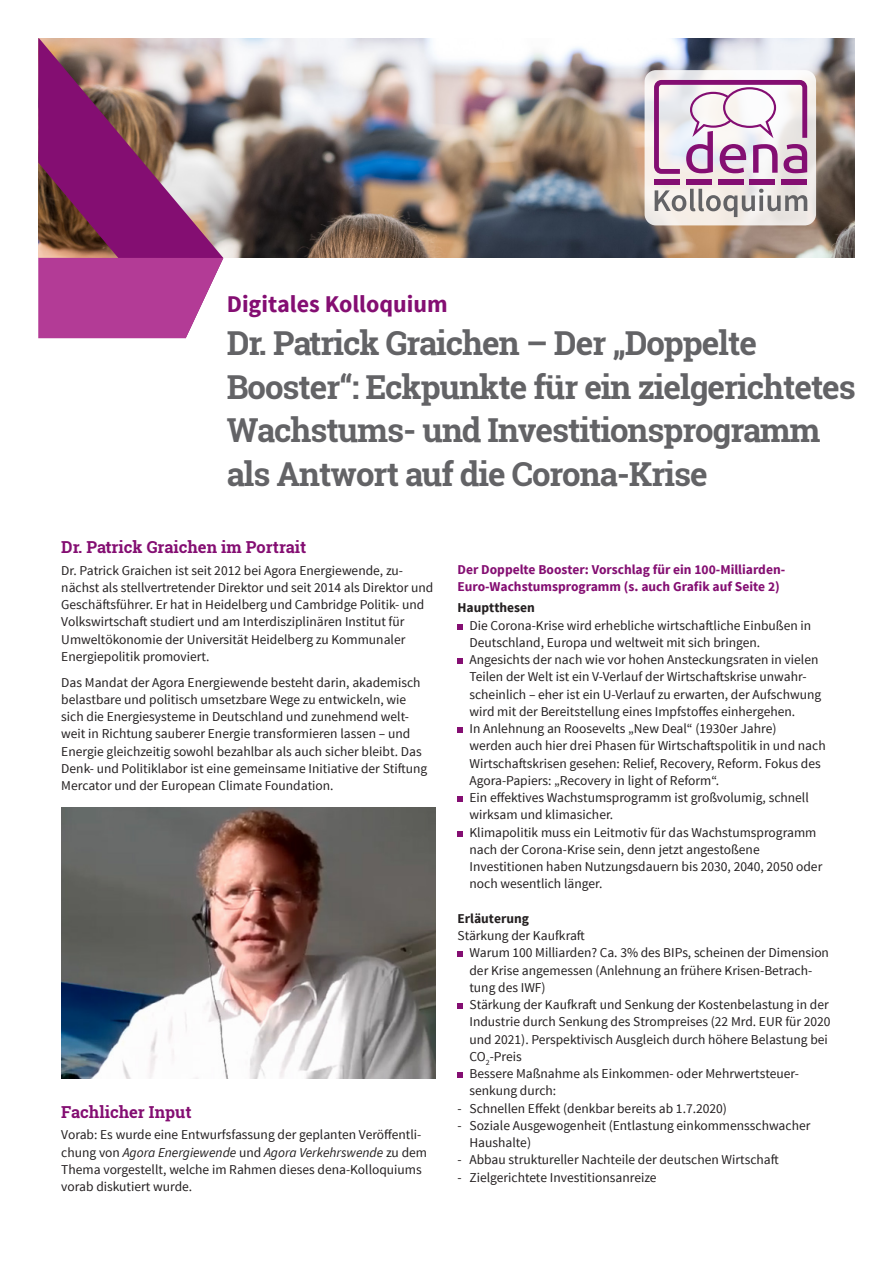
<style>
.page{position:relative;width:893px;height:1263px;background:#fff}
.page>*{position:absolute;margin:0;border:0;box-sizing:border-box;transform-origin:0 0}
.t1{font:700 33px/43.5px "Roboto Slab";letter-spacing:-.03em;color:#636366}
.t2{font:700 24px "Source Sans Pro";color:#840e72}
.t3{font:700 16.5px "Roboto Slab";color:#840e72}
.t4{font:13.5px/17.2px "Source Sans Pro";color:#231f20}
.t5{font:700 13.5px/17.2px "Source Sans Pro";color:#840e72}
.t6{font:700 13.5px "Source Sans Pro";color:#231f20}
.s1{font-style:italic}
</style>
<div class="page">
<img style="left:223px;top:38px;width:632px;height:219px">
<img style="left:38px;top:38px;width:185px;height:220px">
<svg style="left:38px;top:258px;width:185px;height:80px"></svg>
<svg style="left:457px;top:624px;width:6px;height:6px"></svg>
<svg style="left:457px;top:658px;width:6px;height:6px"></svg>
<svg style="left:457px;top:727px;width:6px;height:6px"></svg>
<svg style="left:457px;top:796px;width:6px;height:6px"></svg>
<svg style="left:457px;top:831px;width:6px;height:6px"></svg>
<svg style="left:457px;top:951px;width:6px;height:6px"></svg>
<svg style="left:457px;top:1003px;width:6px;height:6px"></svg>
<svg style="left:457px;top:1072px;width:6px;height:6px"></svg>
<img style="left:61px;top:808px;width:374px;height:270px">
<svg style="left:645px;top:70px;width:171px;height:155px;fill:#f3ede8"></svg>
<div style="left:654px;top:179px;width:26px;height:5px;background:#840e72"></div>
<div style="left:686px;top:179px;width:26px;height:5px;background:#840e72"></div>
<div style="left:717px;top:179px;width:26px;height:5px;background:#840e72"></div>
<div style="left:749px;top:179px;width:26px;height:5px;background:#840e72"></div>
<div style="left:781px;top:179px;width:26px;height:5px;background:#840e72"></div>
<svg style="left:652px;top:78px;width:158px;height:98px"></svg>
<svg style="left:655px;top:189px;width:152px;height:28px"></svg>
<p class="t2" style="left:227px;top:288px;width:222px">Digitales Kolloquium</p>
<p class="t1" style="left:227px;top:321px;width:631px">Dr. Patrick Graichen – Der „Doppelte Booster“: Eckpunkte für ein zielgerichtetes Wachstums- und Investitionsprogramm als Antwort auf die Corona-Krise</p>
<p class="t3" style="left:61px;top:536px;width:247px">Dr. Patrick Graichen im Portrait</p>
<p class="t4" style="left:61px;top:562px;width:373px">Dr. Patrick Graichen ist seit 2012 bei Agora Energiewende, zu&shy;nächst als stellvertretender Direktor und seit 2014 als Direktor und Geschäftsführer. Er hat in Heidelberg und Cambridge Politik- und Volkswirtschaft studiert und am Interdisziplinären Institut für Umweltökonomie der Universität Heidelberg zu Kommunaler Energiepolitik promoviert.</p>
<p class="t4" style="left:61px;top:674px;width:367px">Das Mandat der Agora Energiewende besteht darin, akademisch belastbare und politisch umsetzbare Wege zu entwickeln, wie sich die Energiesysteme in Deutschland und zunehmend welt&shy;weit in Richtung sauberer Energie transformieren lassen – und Energie gleichzeitig sowohl bezahlbar als auch sicher bleibt. Das Denk- und Politiklabor ist eine gemeinsame Initiative der Stiftung Mercator und der European Climate Foundation.</p>
<p class="t3" style="left:61px;top:1101px;width:132px">Fachlicher Input</p>
<p class="t4" style="left:61px;top:1126px;width:367px">Vorab: Es wurde eine Entwurfsfassung der geplanten Veröffentli&shy;chung von <span class="s1">Agora Energiewende</span> und <span class="s1">Agora Verkehrswende</span> zu dem Thema vorgestellt, welche im Rahmen dieses dena-Kolloquiums vorab diskutiert wurde.</p>
<p class="t5" style="left:457px;top:561px;width:329px">Der Doppelte Booster: Vorschlag für ein 100-Milliarden-<br>Euro-Wachstumsprogramm (s. auch Grafik auf Seite 2)</p>
<p class="t6" style="left:457px;top:599px;width:79px">Hauptthesen</p>
<p class="t4" style="left:469px;top:617px;width:343px">Die Corona-Krise wird erhebliche wirtschaftliche Einbußen in<br>Deutschland, Europa und weltweit mit sich bringen.</p>
<p class="t4" style="left:469px;top:651px;width:353px">Angesichts der nach wie vor hohen Ansteckungsraten in vielen Teilen der Welt ist ein V-Verlauf der Wirtschaftskrise unwahr&shy;scheinlich – eher ist ein U-Verlauf zu erwarten, der Aufschwung wird mit der Bereitstellung eines Impfstoffes einhergehen.</p>
<p class="t4" style="left:469px;top:720px;width:358px">In Anlehnung an Roosevelts „New Deal“ (1930er Jahre)<br>werden auch hier drei Phasen für Wirtschaftspolitik in und nach Wirtschaftskrisen gesehen: Relief, Recovery, Reform. Fokus des Agora-Papiers: „Recovery in light of Reform“.</p>
<p class="t4" style="left:469px;top:789px;width:341px">Ein effektives Wachstumsprogramm ist großvolumig, schnell wirksam und klimasicher.</p>
<p class="t4" style="left:469px;top:824px;width:354px">Klimapolitik muss ein Leitmotiv für das Wachstumsprogramm nach der Corona-Krise sein, denn jetzt angestoßene Investitionen haben Nutzungsdauern bis 2030, 2040, 2050 oder noch wesentlich länger.</p>
<p class="t6" style="left:457px;top:910px;width:73px">Erläuterung</p>
<p class="t4" style="left:457px;top:927px;width:129px">Stärkung der Kaufkraft</p>
<p class="t4" style="left:469px;top:944px;width:361px">Warum 100 Milliarden? Ca. 3% des BIPs, scheinen der Dimension der Krise angemessen (Anlehnung an frühere Krisen-Betrach&shy;tung des IWF)</p>
<p class="t4" style="left:469px;top:996px;width:363px">Stärkung der Kaufkraft und Senkung der Kostenbelastung in der Industrie durch Senkung des Strompreises (22 Mrd. EUR für 2020 und 2021). Perspektivisch Ausgleich durch höhere Belastung bei CO<sub>2</sub>-Preis</p>
<p class="t4" style="left:469px;top:1065px;width:331px">Bessere Maßnahme als Einkommen- oder Mehrwertsteuer&shy;senkung durch:</p>
<p class="t4" style="left:457px;top:1100px;width:271px">- Schnellen Effekt (denkbar bereits ab 1.7.2020)</p>
<p class="t4" style="left:469px;top:1117px;width:342px;text-indent:-12px">- Soziale Ausgewogenheit (Entlastung einkommensschwacher<br>Haushalte)</p>
<p class="t4" style="left:457px;top:1151px;width:323px">- Abbau struktureller Nachteile der deutschen Wirtschaft</p>
<p class="t4" style="left:457px;top:1169px;width:201px">- Zielgerichtete Investitionsanreize</p>
</div>
